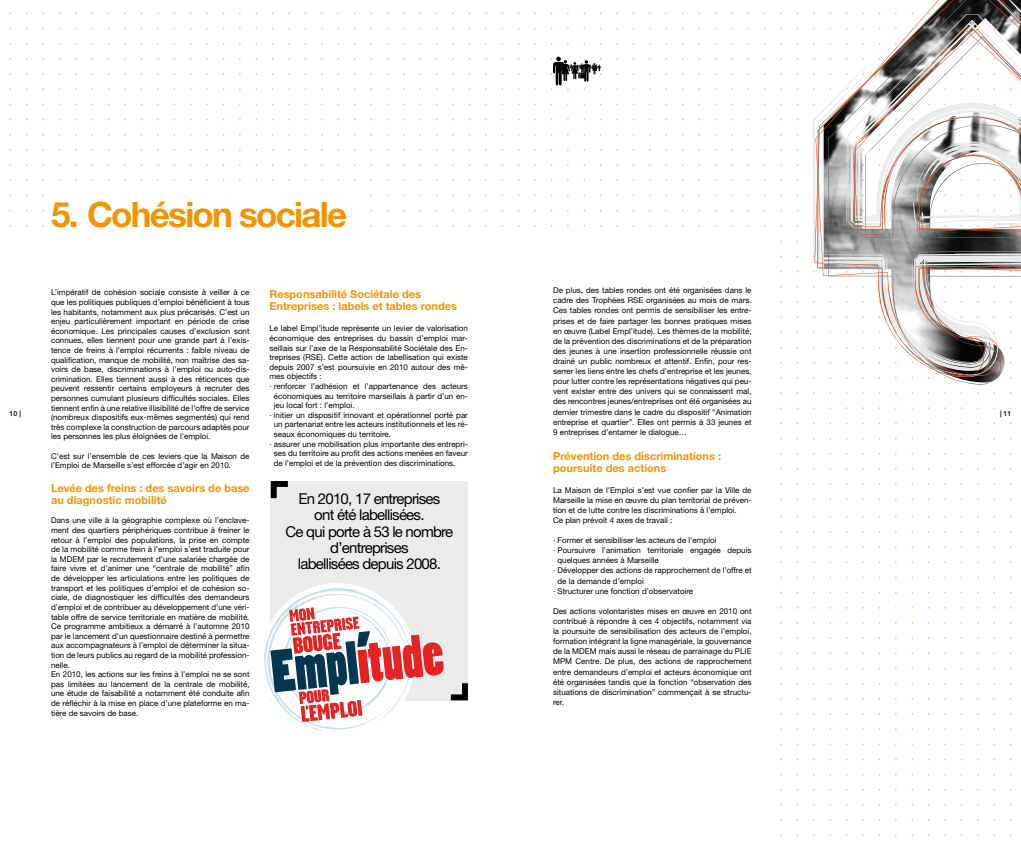
<style>
.page{position:relative;width:1021px;height:842px;background:#fff}
.page>*{position:absolute;margin:0;border:0;box-sizing:border-box;transform-origin:0 0}
.t1{font:700 35px "Helvetica Neue";letter-spacing:-.05em;color:#f29400}
.t2{font:15px/16.2px "Helvetica Neue";letter-spacing:-.05em;color:#000;text-align:center}
.t3{font:700 11px/12px "Helvetica Neue";color:#f29400}
.t4{font:8px/9.6px "Helvetica Neue";color:#000;text-align:justify}
.t5{font:500 7px "Helvetica Neue";color:#000}
</style>
<div class="page">
<svg style="left:551px;top:57px;width:50px;height:33px"></svg>
<div style="left:271px;top:481px;width:197px;height:220px;background:#ebebec"></div>
<svg style="left:270px;top:481px;width:18px;height:23px"></svg>
<svg style="left:264px;top:583px;width:155px;height:150px"></svg>
<svg style="left:403px;top:635px;width:65px;height:68px"></svg>
<svg style="left:321px;top:602px;width:82px;height:117px;background:#d2acb0"></svg>
<svg style="left:817px;top:106px;width:10px;height:171px"></svg>
<svg style="left:827px;top:0;width:193px;height:385px"></svg>
<svg style="left:928px;top:147px;width:92px;height:95px"></svg>
<p class="t5" style="left:10px;top:409px;width:13px">10 |</p>
<h1 class="t1" style="left:51px;top:193px;width:298px">5. Cohésion sociale</h1>
<p class="t4" style="left:51px;top:288px;width:200px">L’impératif de cohésion sociale consiste à veiller à ce que les politiques publiques d’emploi bénéficient à tous les habitants, notamment aux plus précarisés. C’est un enjeu particulièrement important en période de crise économique. Les principales causes d’exclusion sont connues, elles tiennent pour une grande part à l’exis&shy;tence de freins à l’emploi récurrents : faible niveau de qualification, manque de mobilité, non maîtrise des sa&shy;voirs de base, discriminations à l’emploi ou auto-dis&shy;crimination. Elles tiennent aussi à des réticences que peuvent ressentir certains employeurs à recruter des personnes cumulant plusieurs difficultés sociales. Elles tiennent enfin à une relative illisibilité de l’offre de service (nombreux dispositifs eux-mêmes segmentés) qui rend très complexe la construction de parcours adaptés pour les personnes les plus éloignées de l’emploi.</p>
<p class="t4" style="left:51px;top:451px;width:200px">C’est sur l’ensemble de ces leviers que la Maison de l’Emploi de Marseille s’est efforcée d’agir en 2010.</p>
<h3 class="t3" style="left:51px;top:482px;width:200px">Levée des freins : des savoirs de base au diagnostic mobilité</h3>
<p class="t4" style="left:51px;top:516px;width:200px;text-align:left">Dans une ville à la géographie complexe où l’enclave&shy;ment des quartiers périphériques contribue à freiner le retour à l’emploi des populations, la prise en compte de la mobilité comme frein à l’emploi s’est traduite pour la MDEM par le recrutement d’une salariée chargée de faire vivre et d’animer une “centrale de mobilité” afin de développer les articulations entre les politiques de transport et les politiques d’emploi et de cohésion so&shy;ciale, de diagnostiquer les difficultés des demandeurs d’emploi et de contribuer au développement d’une véri&shy;table offre de service territoriale en matière de mobilité.<br>Ce programme ambitieux a démarré à l’automne 2010 par le lancement d’un questionnaire destiné à permettre aux accompagnateurs à l’emploi de déterminer la situa&shy;tion de leurs publics au regard de la mobilité profession&shy;nelle.<br>En 2010, les actions sur les freins à l’emploi ne se sont pas limitées au lancement de la centrale de mobilité, une étude de faisabilité a notamment été conduite afin de réfléchir à la mise en place d’une plateforme en ma&shy;tière de savoirs de base.</p>
<h3 class="t3" style="left:269px;top:288px;width:189px">Responsabilité Sociétale des<br>Entreprises : labels et tables rondes</h3>
<p class="t4" style="left:269px;top:324px;width:200px">Le label Empl’itude représente un levier de valorisation</p>
<p class="t4" style="left:269px;top:333px;width:200px">économique des entreprises du bassin d’emploi mar-</p>
<p class="t4" style="left:269px;top:343px;width:200px">seillais sur l’axe de la Responsabilité Sociétale des En-</p>
<p class="t4" style="left:269px;top:352px;width:200px">treprises (RSE). Cette action de labellisation qui existe</p>
<p class="t4" style="left:269px;top:362px;width:200px">depuis 2007 s’est poursuivie en 2010 autour des mê-</p>
<p class="t4" style="left:269px;top:372px;width:54px">mes objectifs :</p>
<p class="t4" style="left:269px;top:381px;width:200px">· renforcer l’adhésion et l’appartenance des acteurs</p>
<p class="t4" style="left:274px;top:391px;width:195px">économiques au territoire marseillais à partir d’un en-</p>
<p class="t4" style="left:274px;top:400px;width:82px">jeu local fort : l’emploi.</p>
<p class="t4" style="left:269px;top:410px;width:200px">· initier un dispositif innovant et opérationnel porté par</p>
<p class="t4" style="left:274px;top:420px;width:195px">un partenariat entre les acteurs institutionnels et les ré-</p>
<p class="t4" style="left:274px;top:429px;width:119px">seaux économiques du territoire.</p>
<p class="t4" style="left:269px;top:439px;width:200px">· assurer une mobilisation plus importante des entrepri-</p>
<p class="t4" style="left:274px;top:448px;width:195px">ses du territoire au profit des actions menées en faveur</p>
<p class="t4" style="left:274px;top:458px;width:183px">de l’emploi et de la prévention des discriminations.</p>
<h2 class="t2" style="left:285px;top:491px;width:169px">En 2010, 17 entreprises<br>ont été labellisées.<br>Ce qui porte à 53 le nombre d’entreprises<br>labellisées depuis 2008.</h2>
<p class="t4" style="left:553px;top:285px;width:200px;line-height:10.1px">De plus, des tables rondes ont été organisées dans le cadre des Trophées RSE organisées au mois de mars.<br>Ces tables rondes ont permis de sensibiliser les entre&shy;prises et de faire partager les bonnes pratiques mises en œuvre (Label Empl’itude). Les thèmes de la mobilité, de la prévention des discriminations et de la préparation des jeunes à une insertion professionnelle réussie ont drainé un public nombreux et attentif. Enfin, pour res&shy;serrer les liens entre les chefs d’entreprise et les jeunes, pour lutter contre les représentations négatives qui peu&shy;vent exister entre des univers qui se connaissent mal, des rencontres jeunes/entreprises ont été organisées au dernier trimestre dans le cadre du dispositif “Animation entreprise et quartier”. Elles ont permis à 33 jeunes et 9 entreprises d’entamer le dialogue…</p>
<h3 class="t3" style="left:553px;top:449px;width:170px;line-height:12.5px">Prévention des discriminations : poursuite des actions</h3>
<p class="t4" style="left:553px;top:485px;width:200px;line-height:10.1px;text-align:left">La Maison de l’Emploi s’est vue confier par la Ville de Marseille la mise en œuvre du plan territorial de préven&shy;tion et de lutte contre les discriminations à l’emploi.<br>Ce plan prévoit 4 axes de travail :</p>
<p class="t4" style="left:553px;top:535px;width:165px">· Former et sensibiliser les acteurs de l’emploi</p>
<p class="t4" style="left:553px;top:545px;width:200px">· Poursuivre l’animation territoriale engagée depuis</p>
<p class="t4" style="left:557px;top:556px;width:103px">quelques années à Marseille</p>
<p class="t4" style="left:553px;top:566px;width:200px">· Développer des actions de rapprochement de l’offre et</p>
<p class="t4" style="left:557px;top:576px;width:88px">de la demande d’emploi</p>
<p class="t4" style="left:553px;top:586px;width:142px">· Structurer une fonction d’observatoire</p>
<p class="t4" style="left:553px;top:606px;width:200px;line-height:10.1px">Des actions volontaristes mises en œuvre en 2010 ont contribué à répondre à ces 4 objectifs, notamment via la poursuite de sensibilisation des acteurs de l’emploi, formation intégrant la ligne managériale, la gouvernance de la MDEM mais aussi le réseau de parrainage du PLIE MPM Centre. De plus, des actions de rapprochement entre demandeurs d’emploi et acteurs économique ont été organisées tandis que la fonction “observation des situations de discrimination” commençait à se structu&shy;rer.</p>
<p class="t5" style="left:1000px;top:409px;width:13px">| 11</p>
</div>
